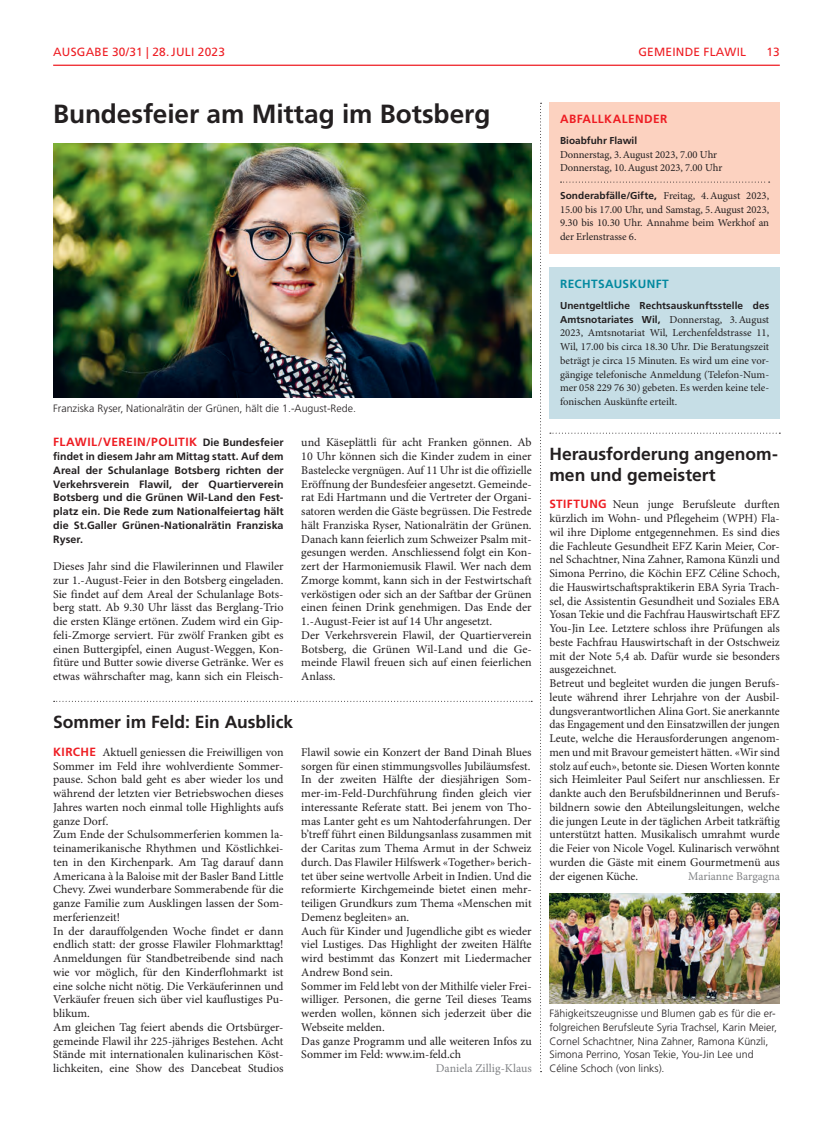
<style>
.page{position:relative;width:833px;height:1134px;background:#fff}
.page>*{position:absolute;margin:0;border:0;box-sizing:border-box;transform-origin:0 0}
.t1{font:700 26.25px "Frutiger LT Std";letter-spacing:-.005em;color:#231f20}
.t2{font:700 17.5px/21.2px "Frutiger LT Std";color:#231f20}
.t3{font:11.88px/13.8px "Minion Pro";color:#231f20}
.t4{font:700 11.88px "Frutiger LT Std";letter-spacing:.035em;color:#ee1d23}
.t5{font:11.88px "Frutiger LT Std";letter-spacing:.02em;color:#ee1d23}
.t6{font:11.88px "Minion Pro";color:#808285}
.t7{font:700 11.88px "Frutiger LT Std";letter-spacing:.03em;color:#0289a0}
.t8{font:10.62px/13.8px "Minion Pro";letter-spacing:-.005em;color:#231f20;text-align:justify}
.t9{font:300 10.62px/13.8px "Frutiger LT Std";color:#231f20}
.t10{font:700 10.62px/13.8px "Frutiger LT Std";letter-spacing:.005em;color:#231f20;text-align:justify}
.t11{font:700 10px "Frutiger LT Std";letter-spacing:.005em;color:#231f20}
.s1{font-size:10.62px;color:#231f20}
.s2{font-family:"Frutiger LT Std";font-weight:700;color:#ee1d23}
.s3{font-family:"Frutiger LT Std";font-weight:700;font-size:10px}
</style>
<div class="page">
<hr style="left:53px;top:65px;width:727px;height:1px;background:#ee1d23">
<svg style="left:540px;top:103px;width:1px;height:969px"></svg>
<svg style="left:54px;top:701px;width:478px;height:1px"></svg>
<svg style="left:550px;top:433px;width:230px;height:1px"></svg>
<div style="left:549px;top:103px;width:231px;height:151px;background:#fcd2c0"></div>
<svg style="left:560px;top:182px;width:209px;height:1px"></svg>
<div style="left:549px;top:268px;width:231px;height:151px;background:#c6dee6"></div>
<img style="left:549px;top:893px;width:231px;height:110px">
<img style="left:53px;top:144px;width:478px;height:254px">
<p class="t5" style="left:53px;top:45px;width:18px">AUSGABE</p>
<p class="t5" style="left:112px;top:45px;width:71px">30/31 | 28.JULI</p>
<p class="t5" style="left:198px;top:45px;width:29px">2023</p>
<p class="t5" style="left:638px;top:45px;width:109px">GEMEINDE FLAWIL</p>
<p class="t5" style="left:766px;top:45px;width:15px">13</p>
<h1 class="t1" style="left:53px;top:99px;width:439px">Bundesfeier am Mittag im Botsberg</h1>
<p class="t9" style="left:53px;top:402px;width:304px">Franziska Ryser, Nationalrätin der Grünen, hält die 1.-August-Rede.</p>
<p class="t4" style="left:53px;top:435px;width:232px">FLAWIL/VEREIN/POLITIK <span class="s1">Die Bundesfeier</span></p>
<p class="t10" style="left:53px;top:450px;width:232px">findet in diesem Jahr am Mittag statt. Auf dem Areal der Schulanlage Botsberg richten der Verkehrsverein Flawil, der Quartierverein Botsberg und die Grünen Wil-Land den Fest&shy;platz ein. Die Rede zum Nationalfeiertag hält die St.Galler Grünen-Nationalrätin Franziska Ryser.</p>
<p class="t3" style="left:53px;top:560px;width:232px;text-align:justify">Dieses Jahr sind die Flawilerinnen und Flawiler zur 1.-August-Feier in den Botsberg eingeladen.<br>Sie findet auf dem Areal der Schulanlage Bots&shy;berg statt. Ab 9.30 Uhr lässt das Berglang-Trio die ersten Klänge ertönen. Zudem wird ein Gip&shy;feli-Zmorge serviert. Für zwölf Franken gibt es einen Buttergipfel, einen August-Weggen, Kon&shy;fitüre und Butter sowie diverse Getränke. Wer es etwas währschafter mag, kann sich ein Fleisch-</p>
<p class="t3" style="left:301px;top:436px;width:232px">und Käseplättli für acht Franken gönnen. Ab 10 Uhr können sich die Kinder zudem in einer Bastelecke vergnügen. Auf 11 Uhr ist die offizielle Eröffnung der Bundesfeier angesetzt. Gemeinde&shy;rat Edi Hartmann und die Vertreter der Organi&shy;satoren werden die Gäste begrüssen. Die Festrede hält Franziska Ryser, Nationalrätin der Grünen.<br>Danach kann feierlich zum Schweizer Psalm mit&shy;gesungen werden. Anschliessend folgt ein Kon&shy;zert der Harmoniemusik Flawil. Wer nach dem Zmorge kommt, kann sich in der Festwirtschaft verköstigen oder sich an der Saftbar der Grünen einen feinen Drink genehmigen. Das Ende der 1.-August-Feier ist auf 14 Uhr angesetzt.<br>Der Verkehrsverein Flawil, der Quartierverein Botsberg, die Grünen Wil-Land und die Ge&shy;meinde Flawil freuen sich auf einen feierlichen Anlass.</p>
<h2 class="t2" style="left:53px;top:712px;width:241px">Sommer im Feld: Ein Ausblick</h2>
<p class="t3" style="left:53px;top:746px;width:232px"><span class="s2">KIRCHE</span> Aktuell geniessen die Freiwilligen von Sommer im Feld ihre wohlverdiente Sommer&shy;pause. Schon bald geht es aber wieder los und während der letzten vier Betriebswochen dieses Jahres warten noch einmal tolle Highlights aufs ganze Dorf.<br>Zum Ende der Schulsommerferien kommen la&shy;teinamerikanische Rhythmen und Köstlichkei&shy;ten in den Kirchenpark. Am Tag darauf dann Americana à la Baloise mit der Basler Band Little Chevy. Zwei wunderbare Sommerabende für die ganze Familie zum Ausklingen lassen der Som&shy;merferienzeit!<br>In der darauffolgenden Woche findet er dann endlich statt: der grosse Flawiler Flohmarkttag!<br>Anmeldungen für Standbetreibende sind nach wie vor möglich, für den Kinderflohmarkt ist eine solche nicht nötig. Die Verkäuferinnen und Verkäufer freuen sich über viel kauflustiges Pu&shy;blikum.<br>Am gleichen Tag feiert abends die Ortsbürger&shy;gemeinde Flawil ihr 225-jähriges Bestehen. Acht Stände mit internationalen kulinarischen Köst&shy;lichkeiten, eine Show des Dancebeat Studios</p>
<p class="t3" style="left:301px;top:746px;width:232px">Flawil sowie ein Konzert der Band Dinah Blues sorgen für einen stimmungsvolles Jubiläumsfest.<br>In der zweiten Hälfte der diesjährigen Som&shy;mer-im-Feld-Durchführung finden gleich vier interessante Referate statt. Bei jenem von Tho&shy;mas Lanter geht es um Nahtoderfahrungen. Der b’treff führt einen Bildungsanlass zusammen mit der Caritas zum Thema Armut in der Schweiz durch. Das Flawiler Hilfswerk «Together» berich&shy;tet über seine wertvolle Arbeit in Indien. Und die reformierte Kirchgemeinde bietet einen mehr&shy;teiligen Grundkurs zum Thema «Menschen mit Demenz begleiten» an.<br>Auch für Kinder und Jugendliche gibt es wieder viel Lustiges. Das Highlight der zweiten Hälfte wird bestimmt das Konzert mit Liedermacher Andrew Bond sein.<br>Sommer im Feld lebt von der Mithilfe vieler Frei&shy;williger. Personen, die gerne Teil dieses Teams werden wollen, können sich jederzeit über die Webseite melden.<br>Das ganze Programm und alle weiteren Infos zu Sommer im Feld: www.im-feld.ch</p>
<p class="t6" style="left:436px;top:1061px;width:97px">Daniela Zillig-Klaus</p>
<p class="t4" style="left:560px;top:112px;width:109px">ABFALLKALENDER</p>
<p class="t11" style="left:560px;top:135px;width:79px">Bioabfuhr Flawil</p>
<p class="t8" style="left:560px;top:148px;width:164px">Donnerstag, 3.August 2023, 7.00 Uhr<br>Donnerstag, 10.August 2023, 7.00 Uhr</p>
<p class="t8" style="left:560px;top:189px;width:211px"><span class="s3">Sonderabfälle/Gifte,</span> Freitag, 4.August 2023, 15.00 bis 17.00 Uhr, und Samstag, 5.August 2023, 9.30 bis 10.30 Uhr. Annahme beim Werkhof an der Erlenstrasse 6.</p>
<p class="t7" style="left:560px;top:277px;width:110px">RECHTSAUSKUNFT</p>
<p class="t11" style="left:560px;top:300px;width:211px">Unentgeltliche Rechtsauskunftsstelle des</p>
<p class="t8" style="left:560px;top:313px;width:211px"><span class="s3">Amtsnotariates Wil,</span> Donnerstag, 3.August 2023, Amtsnotariat Wil, Lerchenfeldstrasse 11, Wil, 17.00 bis circa 18.30 Uhr. Die Beratungszeit beträgt je circa 15 Minuten. Es wird um eine vor&shy;gängige telefonische Anmeldung (Telefon-Num&shy;mer 058 229 76 30) gebeten. Es werden keine tele&shy;fonischen Auskünfte erteilt.</p>
<h2 class="t2" style="left:549px;top:444px;width:230px">Herausforderung angenom&shy;men und gemeistert</h2>
<p class="t3" style="left:549px;top:498px;width:232px"><span class="s2">STIFTUNG</span> Neun junge Berufsleute durften kürzlich im Wohn- und Pflegeheim (WPH) Fla&shy;wil ihre Diplome entgegennehmen. Es sind dies die Fachleute Gesundheit EFZ Karin Meier, Cor&shy;nel Schachtner, Nina Zahner, Ramona Künzli und Simona Perrino, die Köchin EFZ Céline Schoch, die Hauswirtschaftspraktikerin EBA Syria Trach&shy;sel, die Assistentin Gesundheit und Soziales EBA Yosan Tekie und die Fachfrau Hauswirtschaft EFZ You-Jin Lee. Letztere schloss ihre Prüfungen als beste Fachfrau Hauswirtschaft in der Ostschweiz mit der Note 5,4 ab. Dafür wurde sie besonders ausgezeichnet.<br>Betreut und begleitet wurden die jungen Berufs&shy;leute während ihrer Lehrjahre von der Ausbil&shy;dungsverantwortlichen Alina Gort. Sie anerkannte das Engagement und den Einsatzwillen der jungen Leute, welche die Herausforderungen angenom&shy;men und mit Bravour gemeistert hätten. «Wir sind stolz auf euch», betonte sie. Diesen Worten konnte sich Heimleiter Paul Seifert nur anschliessen. Er dankte auch den Berufsbildnerinnen und Berufs&shy;bildnern sowie den Abteilungsleitungen, welche die jungen Leute in der täglichen Arbeit tatkräftig unterstützt hatten. Musikalisch umrahmt wurde die Feier von Nicole Vogel. Kulinarisch verwöhnt wurden die Gäste mit einem Gourmetmenü aus der eigenen Küche.</p>
<p class="t6" style="left:688px;top:869px;width:93px">Marianne Bargagna</p>
<p class="t9" style="left:549px;top:1007px;width:229px">Fähigkeitszeugnisse und Blumen gab es für die er&shy;folgreichen Berufsleute Syria Trachsel, Karin Meier, Cornel Schachtner, Nina Zahner, Ramona Künzli, Simona Perrino, Yosan Tekie, You-Jin Lee und Céline Schoch (von links).</p>
</div>
